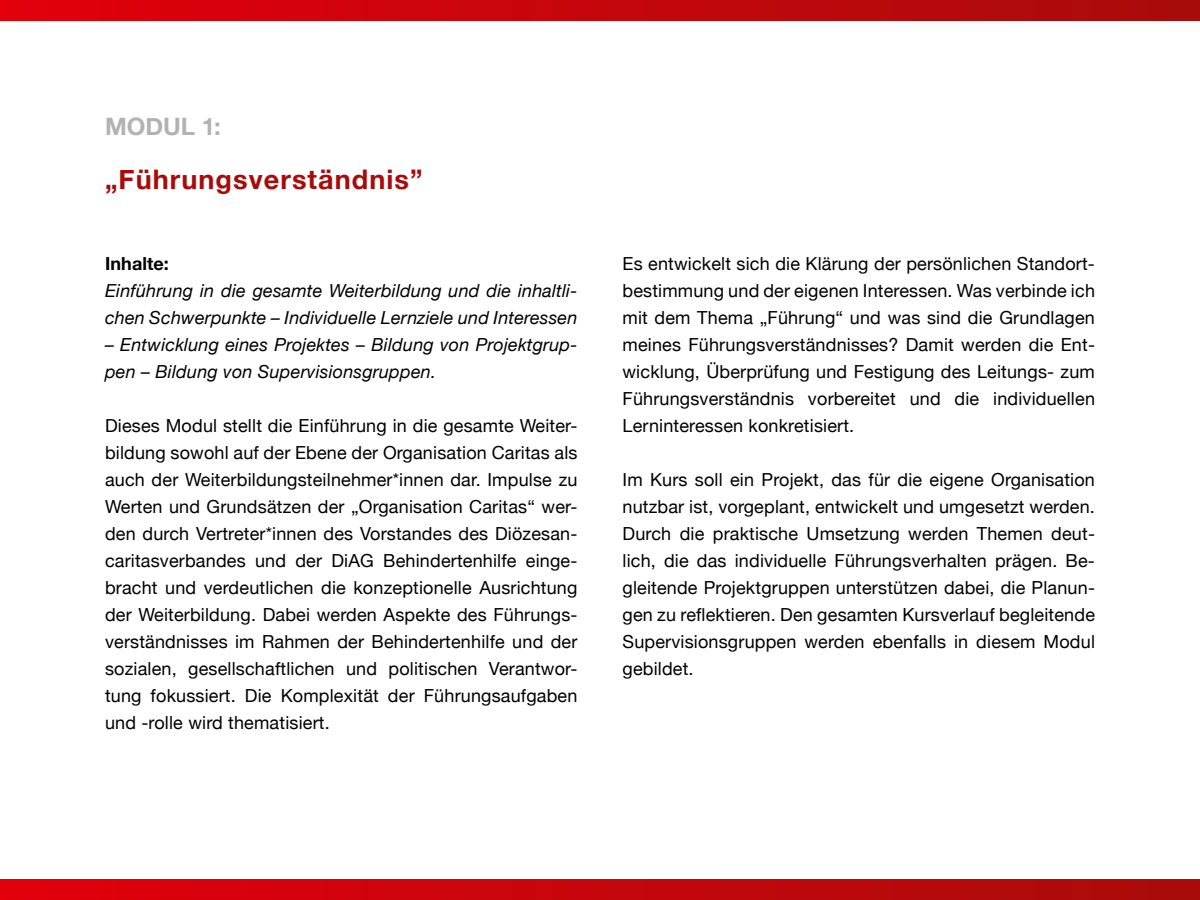
<style>
.page{position:relative;width:1200px;height:900px;background:#fff}
.page>*{position:absolute;margin:0;border:0;box-sizing:border-box;transform-origin:0 0}
.t1{font:700 27px "Helvetica Neue";letter-spacing:.04em;color:#a90b0a}
.t2{font:700 24px "Helvetica Neue";color:#b1b2b3}
.t3{font:18px/27px "Helvetica Neue";letter-spacing:.01em;color:#000;text-align:justify}
.t4{font:italic 18px/27px "Helvetica Neue";letter-spacing:.01em;color:#000}
.t5{font:700 18px "Helvetica Neue";color:#000}
</style>
<div class="page">
<div style="left:0;top:879px;width:1200px;height:21px;background:linear-gradient(to right,#e2000c,#a80c0b)"></div>
<div style="left:0;top:0;width:1200px;height:20px;background:linear-gradient(to right,#e2000c,#a80c0b)"></div>
<h2 class="t2" style="left:105px;top:108px;width:117px">Modul 1:</h2>
<h1 class="t1" style="left:105px;top:158px;width:319px">„Führungsverständnis”</h1>
<p class="t5" style="left:105px;top:249px;width:65px">Inhalte:</p>
<p class="t4" style="left:105px;top:278px;width:474px">Einführung in die gesamte Weiterbildung und die inhaltli&shy;chen Schwerpunkte – Individuelle Lernziele und Interessen</p>
<p class="t4" style="left:105px;top:332px;width:474px">– Entwicklung eines Projektes – Bildung von Projektgrup&shy;pen – Bildung von Supervisionsgruppen.</p>
<p class="t3" style="left:105px;top:413px;width:474px">Dieses Modul stellt die Einführung in die gesamte Weiter&shy;bildung sowohl auf der Ebene der Organisation Caritas als auch der Weiterbildungsteilnehmer*innen dar. Impulse zu Werten und Grundsätzen der „Organisation Caritas“ wer&shy;den durch Vertreter*innen des Vorstandes des Diözesan&shy;caritasverbandes und der DiAG Behindertenhilfe einge&shy;bracht und verdeutlichen die konzeptionelle Ausrichtung der Weiterbildung. Dabei werden Aspekte des Führungs&shy;verständnisses im Rahmen der Behindertenhilfe und der sozialen, gesellschaftlichen und politischen Verantwor&shy;tung fokussiert. Die Komplexität der Führungsaufgaben und -rolle wird thematisiert.</p>
<p class="t3" style="left:622px;top:251px;width:474px">Es entwickelt sich die Klärung der persönlichen Standort&shy;bestimmung und der eigenen Interessen. Was verbinde ich mit dem Thema „Führung“ und was sind die Grundlagen meines Führungsverständnisses? Damit werden die Ent&shy;wicklung, Überprüfung und Festigung des Leitungs- zum Führungsverständnis vorbereitet und die individuellen Lerninteressen konkretisiert.</p>
<p class="t3" style="left:622px;top:467px;width:474px">Im Kurs soll ein Projekt, das für die eigene Organisation nutzbar ist, vorgeplant, entwickelt und umgesetzt werden.<br>Durch die praktische Umsetzung werden Themen deut&shy;lich, die das individuelle Führungsverhalten prägen. Be&shy;gleitende Projektgruppen unterstützen dabei, die Planun&shy;gen zu reflektieren. Den gesamten Kursverlauf begleitende Supervisionsgruppen werden ebenfalls in diesem Modul gebildet.</p>
</div>
